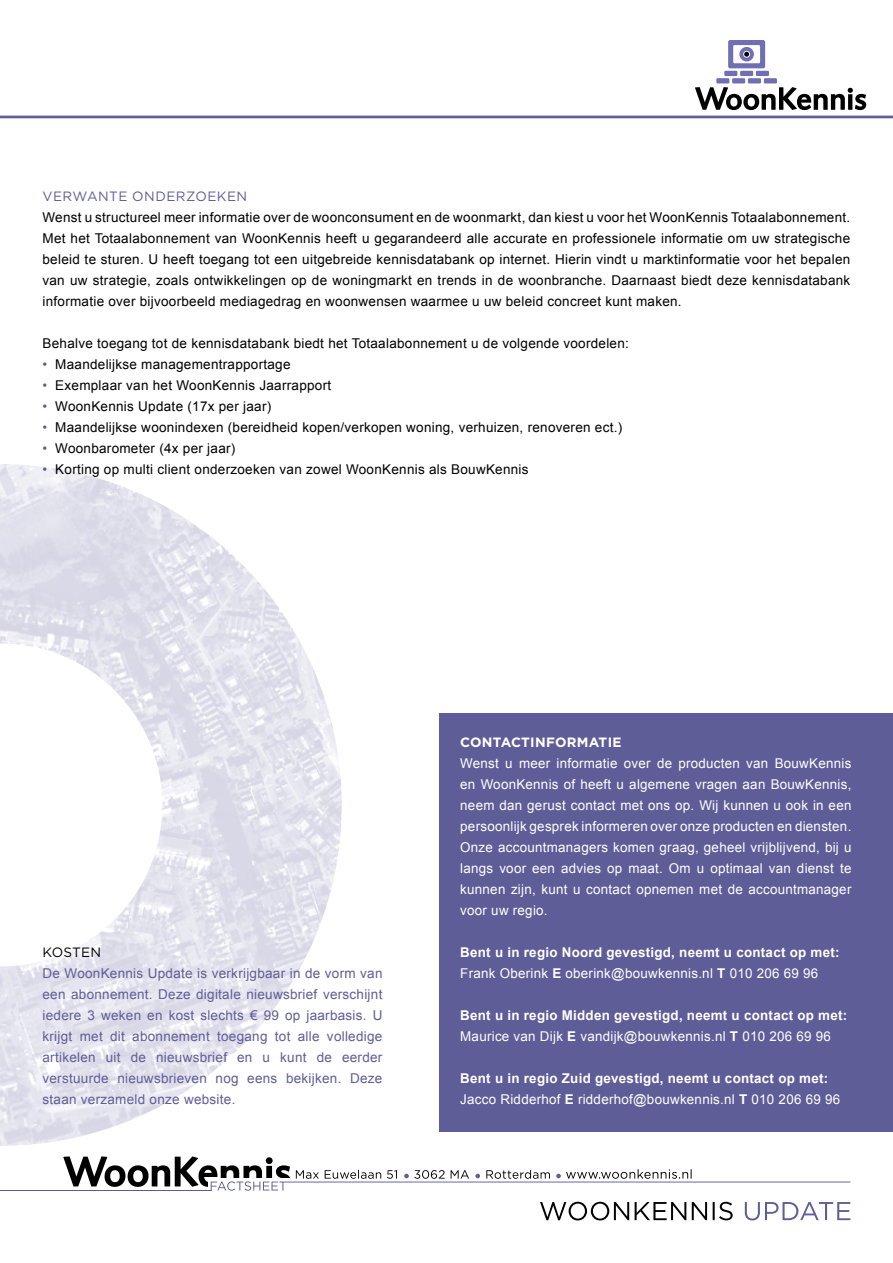
<style>
.page{position:relative;width:893px;height:1263px;background:#fff}
.page>*{position:absolute;margin:0;border:0;box-sizing:border-box;transform-origin:0 0}
.t1{font:13.5px/21px "Arial";letter-spacing:.02em;color:#000;text-align:justify}
.t2{font:13.5px/21px "Arial";letter-spacing:.02em;color:#fff;text-align:justify}
.t3{font:13.5px/21px "Arial";letter-spacing:.02em;color:#5f5d97;text-align:justify}
.t4{font:700 13.5px/21px "Arial";letter-spacing:.02em;color:#fff}
.t5{font:13.5px "Gotham";letter-spacing:.03em;color:#5f5d97}
.t6{font:700 13.5px "Gotham";letter-spacing:.02em;color:#fff}
.t7{font:13.5px "Gotham";letter-spacing:.015em;color:#000}
.s1{color:#5f5d97}
.s2{font-weight:400}
</style>
<div class="page">
<img style="left:0;top:464px;width:342px;height:682px">
<div style="left:439px;top:713px;width:454px;height:418px;background:#5f5d97"></div>
<div style="left:724px;top:71px;width:13px;height:5px;background:#716fb3;border-radius:2px"></div>
<div style="left:740px;top:71px;width:13px;height:5px;background:#716fb3;border-radius:2px"></div>
<div style="left:756px;top:71px;width:13px;height:5px;background:#716fb3;border-radius:2px"></div>
<div style="left:716px;top:78px;width:13px;height:5px;background:#716fb3;border-radius:2px"></div>
<div style="left:732px;top:78px;width:13px;height:5px;background:#716fb3;border-radius:2px"></div>
<div style="left:748px;top:78px;width:13px;height:5px;background:#716fb3;border-radius:2px"></div>
<div style="left:764px;top:78px;width:13px;height:5px;background:#716fb3;border-radius:2px"></div>
<svg style="left:728px;top:40px;width:37px;height:28px"></svg>
<svg style="left:0;top:87px;width:893px;height:32px"></svg>
<hr style="left:0;top:1190px;width:212px;height:1px;background:#5f5d97">
<svg style="left:63px;top:1156px;width:787px;height:35px"></svg>
<svg style="left:745px;top:1202px;width:105px;height:18px"></svg>
<svg style="left:540px;top:1202px;width:193px;height:18px"></svg>
<p class="t5" style="left:43px;top:188px;width:206px">VERWANTE ONDERZOEKEN</p>
<p class="t1" style="left:43px;top:207px;width:809px">Wenst u structureel meer informatie over de woonconsument en de woonmarkt, dan kiest u voor het WoonKennis Totaalabonnement.<br>Met het Totaalabonnement van WoonKennis heeft u gegarandeerd alle accurate en professionele informatie om uw strategische beleid te sturen. U heeft toegang tot een uitgebreide kennisdatabank op internet. Hierin vindt u marktinformatie voor het bepalen van uw strategie, zoals ontwikkelingen op de woningmarkt en trends in de woonbranche. Daarnaast biedt deze kennisdatabank informatie over bijvoorbeeld mediagedrag en woonwensen waarmee u uw beleid concreet kunt maken.</p>
<p class="t1" style="left:43px;top:333px;width:588px">Behalve toegang tot de kennisdatabank biedt het Totaalabonnement u de volgende voordelen:</p>
<p class="t1" style="left:43px;top:354px;width:249px"><span class="s1">•</span> Maandelijkse managementrapportage</p>
<p class="t1" style="left:43px;top:375px;width:290px"><span class="s1">•</span> Exemplaar van het WoonKennis Jaarrapport</p>
<p class="t1" style="left:43px;top:396px;width:230px"><span class="s1">•</span> WoonKennis Update (17x per jaar)</p>
<p class="t1" style="left:43px;top:417px;width:581px"><span class="s1">•</span> Maandelijkse woonindexen (bereidheid kopen/verkopen woning, verhuizen, renoveren ect.)</p>
<p class="t1" style="left:43px;top:438px;width:194px"><span class="s1">•</span> Woonbarometer (4x per jaar)</p>
<p class="t1" style="left:43px;top:459px;width:488px"><span class="s1">•</span> Korting op multi client onderzoeken van zowel WoonKennis als BouwKennis</p>
<p class="t7" style="left:43px;top:944px;width:60px">KOSTEN</p>
<p class="t3" style="left:43px;top:963px;width:341px">De WoonKennis Update is verkrijgbaar in de vorm van een abonnement. Deze digitale nieuwsbrief verschijnt iedere 3 weken en kost slechts € 99 op jaarbasis. U krijgt met dit abonnement toegang tot alle volledige artikelen uit de nieuwsbrief en u kunt de eerder verstuurde nieuwsbrieven nog eens bekijken. Deze staan verzameld onze website.</p>
<p class="t6" style="left:460px;top:733px;width:163px">CONTACTINFORMATIE</p>
<p class="t2" style="left:460px;top:753px;width:393px">Wenst u meer informatie over de producten van BouwKennis en WoonKennis of heeft u algemene vragen aan BouwKennis, neem dan gerust contact met ons op. Wij kunnen u ook in een persoonlijk gesprek informeren over onze producten en diensten.<br>Onze accountmanagers komen graag, geheel vrijblijvend, bij u langs voor een advies op maat. Om u optimaal van dienst te kunnen zijn, kunt u contact opnemen met de accountmanager voor uw regio.</p>
<p class="t4" style="left:460px;top:942px;width:381px">Bent u in regio Noord gevestigd, neemt u contact op met:<br><span class="s2">Frank Oberink</span> E <span class="s2">oberink@bouwkennis.nl</span> T <span class="s2">010 206 69 96</span></p>
<p class="t4" style="left:460px;top:1005px;width:389px">Bent u in regio Midden gevestigd, neemt u contact op met:<br><span class="s2">Maurice van Dijk</span> E <span class="s2">vandijk@bouwkennis.nl</span> T <span class="s2">010 206 69 96</span></p>
<p class="t4" style="left:460px;top:1068px;width:381px">Bent u in regio Zuid gevestigd, neemt u contact op met:<br><span class="s2">Jacco Ridderhof</span> E <span class="s2">ridderhof@bouwkennis.nl</span> T <span class="s2">010 206 69 96</span></p>
</div>
